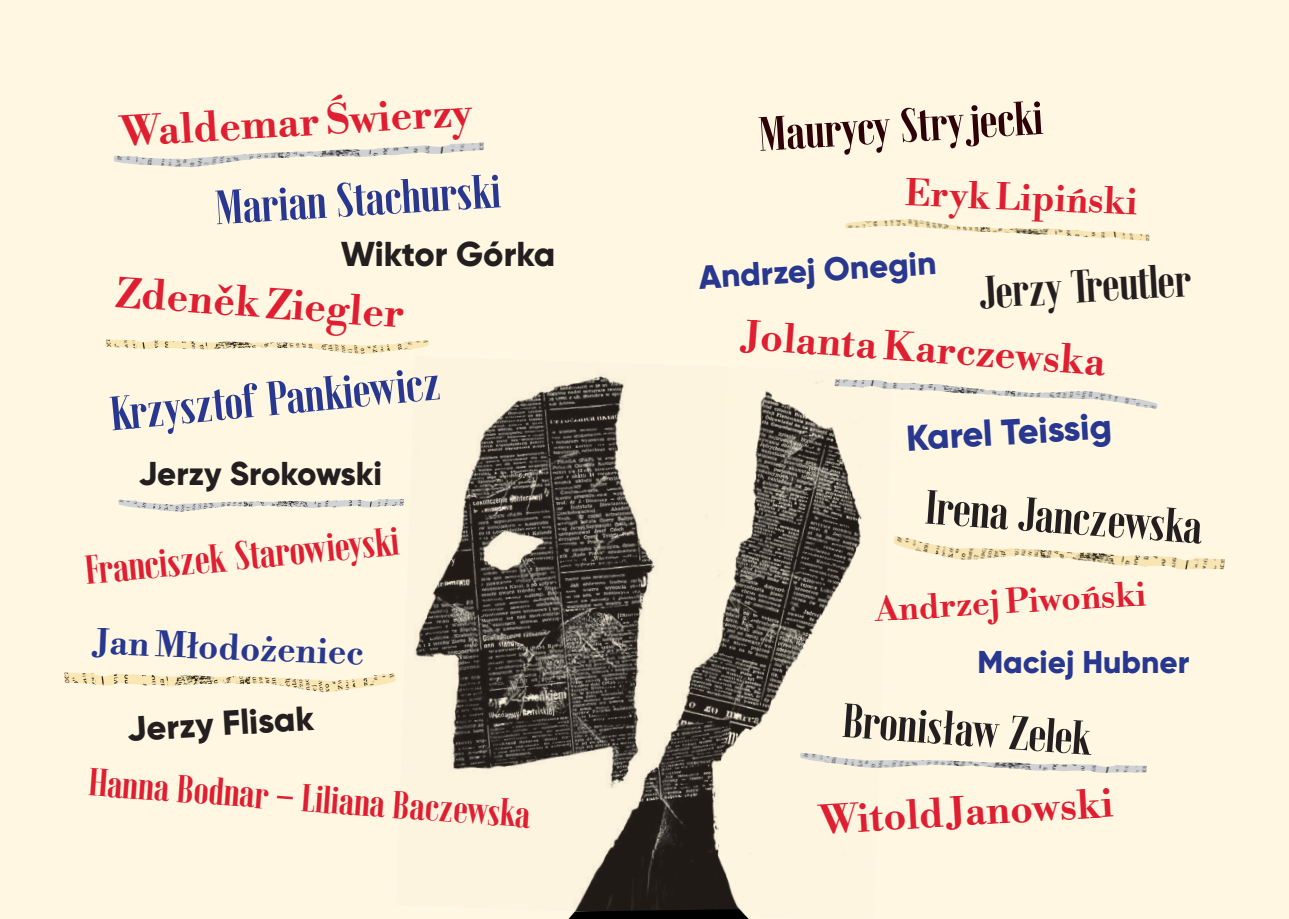
<style>
.page{position:relative;width:1289px;height:919px;background:#fff}
.page>*{position:absolute;margin:0;border:0;box-sizing:border-box;transform-origin:0 0}
.t1{font:800 48px "Emberly";color:#283890}
.t2{font:800 48px "Emberly";color:#231f20}
.t3{font:800 48px "Emberly";color:#2e0109}
.t4{font:800 46.5px "Emberly";color:#231f20}
.t5{font:40.5px "Libre Bodoni";color:#e01e31}
.t6{font:800 40.5px "Emberly";color:#e01e31}
.t7{font:39px "Libre Bodoni";color:#e01e31}
.t8{font:800 39px "Emberly";color:#e01e31}
.t9{font:36px "Libre Bodoni";color:#e01e31}
.t10{font:800 36px "Gilroy";color:#283890}
.t11{font:800 34.5px "Gilroy";color:#231f20}
.t12{font:34.5px "Libre Bodoni";color:#283890}
.t13{font:33px "Libre Bodoni";color:#e01e31}
.t14{font:800 33px "Gilroy";letter-spacing:-.005em;color:#231f20}
.t15{font:800 33px "Gilroy";color:#283890}
.t16{font:800 31.5px "Gilroy";color:#283890}
</style>
<div class="page">
<div style="left:0;top:0;width:1288px;height:918px;background:#fff7e1"></div>
<img style="left:404px;top:356px;width:330px;height:299px">
<img style="left:715px;top:366px;width:178px;height:552px">
<img style="left:396px;top:655px;width:328px;height:261px">
<svg style="left:568px;top:909px;width:180px;height:9px;background:#121110"></svg>
<img style="left:64px;top:672px;width:310px;height:20px">
<img style="left:374px;top:673px;width:21px;height:13px">
<div style="left:916px;top:536px;width:308px;height:13px;background:#fff7e1"></div>
<svg style="left:909px;top:538px;width:227px;height:25px;background:#fcf4dc"></svg>
<img style="left:915px;top:549px;width:309px;height:20px">
<img style="left:894px;top:536px;width:21px;height:14px">
<img style="left:106px;top:339px;width:301px;height:15px">
<img style="left:407px;top:340px;width:22px;height:9px">
<img style="left:845px;top:219px;width:20px;height:22px">
<img style="left:865px;top:219px;width:284px;height:22px">
<img style="left:845px;top:221px;width:20px;height:7px">
<img style="left:113px;top:142px;width:370px;height:25px">
<svg style="left:114px;top:142px;width:369px;height:24px;background:#ece6d7"></svg>
<img style="left:114px;top:156px;width:24px;height:8px">
<svg style="left:118px;top:507px;width:19px;height:4px"></svg>
<img style="left:137px;top:499px;width:267px;height:12px">
<img style="left:118px;top:499px;width:19px;height:8px">
<svg style="left:892px;top:383px;width:265px;height:26px"></svg>
<img style="left:834px;top:379px;width:302px;height:27px">
<img style="left:1135px;top:399px;width:22px;height:10px">
<div style="left:823px;top:752px;width:323px;height:9px;background:#fff7e1"></div>
<img style="left:822px;top:752px;width:58px;height:8px">
<img style="left:822px;top:761px;width:324px;height:11px">
<img style="left:800px;top:752px;width:22px;height:9px">
<p class="t5" style="left:118px;top:98px;width:354px;rotate:-3deg">Waldemar Świerzy</p>
<p class="t3" style="left:757px;top:108px;width:285px;rotate:-3deg">Maurycy Stryjecki</p>
<p class="t1" style="left:214px;top:182px;width:287px;rotate:-3deg">Marian Stachurski</p>
<p class="t11" style="left:341px;top:232px;width:216px">Wiktor Górka</p>
<p class="t5" style="left:119px;top:260px;width:291px;rotate:4deg">Zdeněk Ziegler</p>
<p class="t1" style="left:108px;top:388px;width:332px;rotate:-5deg">Krzysztof Pankiewicz</p>
<p class="t14" style="left:138px;top:452px;width:245px">Jerzy Srokowski</p>
<p class="t6" style="left:84px;top:548px;width:316px;rotate:-5deg">Franciszek Starowieyski</p>
<p class="t12" style="left:97px;top:614px;width:270px;rotate:2deg">Jan Młodożeniec</p>
<p class="t11" style="left:126px;top:706px;width:189px;rotate:-3deg">Jerzy Flisak</p>
<p class="t8" style="left:90px;top:762px;width:444px;rotate:4deg">Hanna Bodnar – Liliana Baczewska</p>
<p class="t9" style="left:906px;top:164px;width:234px;rotate:2deg">Eryk Lipiński</p>
<p class="t15" style="left:697px;top:255px;width:240px;rotate:-3deg">Andrzej Onegin</p>
<p class="t4" style="left:977px;top:267px;width:214px;rotate:-3deg">Jerzy Treutler</p>
<p class="t7" style="left:747px;top:304px;width:362px;rotate:4deg">Jolanta Karczewska</p>
<p class="t10" style="left:905px;top:414px;width:207px;rotate:-3deg">Karel Teissig</p>
<p class="t2" style="left:927px;top:482px;width:279px;rotate:4deg">Irena Janczewska</p>
<p class="t13" style="left:873px;top:581px;width:273px;rotate:-3deg">Andrzej Piwoński</p>
<p class="t16" style="left:977px;top:642px;width:213px">Maciej Hubner</p>
<p class="t2" style="left:844px;top:695px;width:252px;rotate:4deg">Bronisław Zelek</p>
<p class="t7" style="left:817px;top:787px;width:296px;rotate:-3deg">Witold Janowski</p>
</div>
